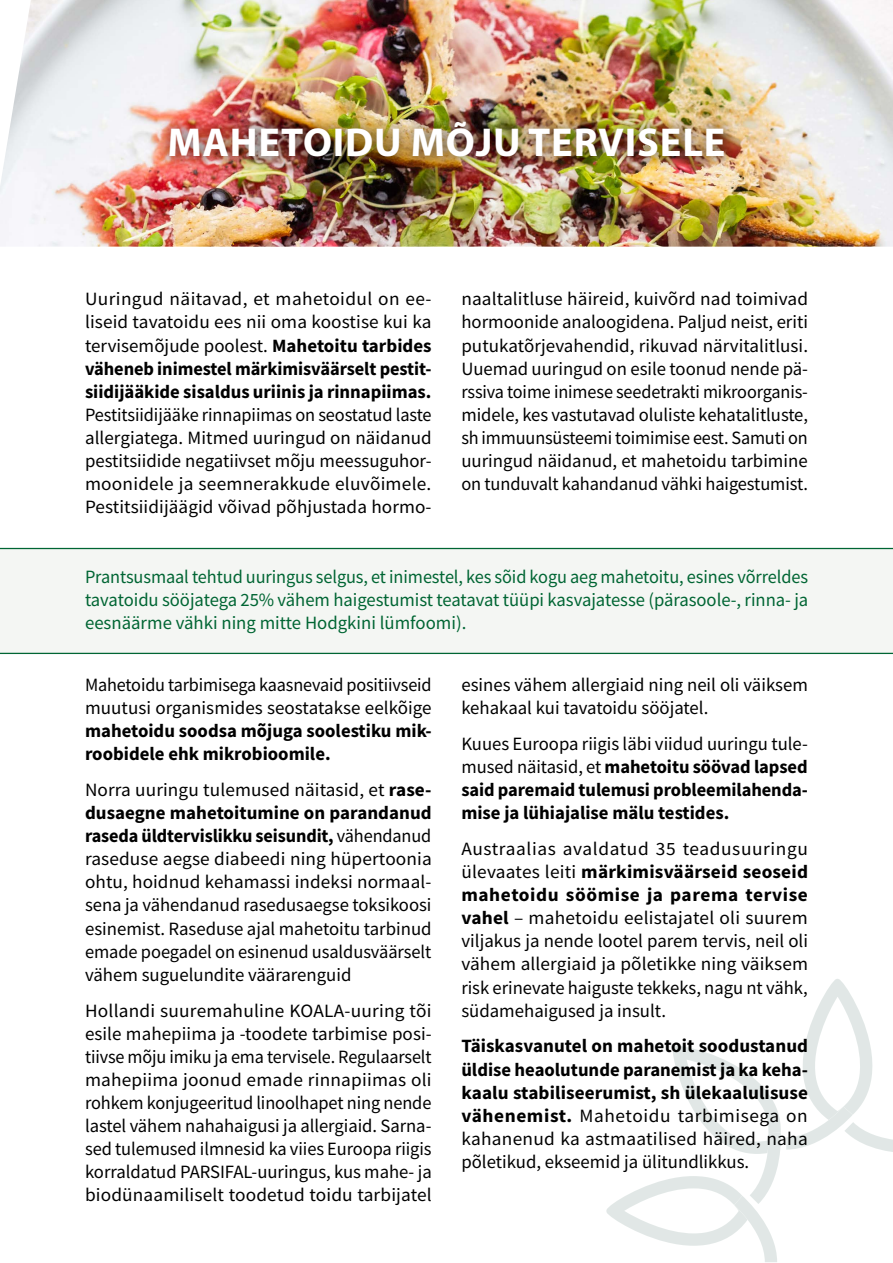
<style>
.page{position:relative;width:893px;height:1263px;background:#fff}
.page>*{position:absolute;margin:0;border:0;box-sizing:border-box;transform-origin:0 0}
.t1{font:700 40.5px "Myriad Pro";letter-spacing:.02em;color:#fff}
.t2{font:18.75px/23.1px "Source Sans Pro";color:#000;text-align:justify}
.t3{font:700 18.75px/23.1px "Source Sans Pro";color:#000;text-align:justify}
.t4{font:18.75px/23.1px "Source Sans Pro";color:#006533;text-align:justify}
.s1{font-weight:400}
.s2{font-weight:700}
</style>
<div class="page">
<svg style="left:606px;top:979px;width:287px;height:283px"></svg>
<div style="left:0;top:548px;width:893px;height:105px;background:#f4f6f3"></div>
<hr style="left:0;top:548px;width:893px;height:1px;background:#006533">
<hr style="left:0;top:653px;width:893px;height:1px;background:#006533">
<img style="left:0;top:0;width:893px;height:247px">
<div style="left:156px;top:109px;width:581px;height:61px;background:#000;opacity:.35"></div>
<h1 class="t1" style="left:168px;top:116px;width:559px">MAHETOIDU MÕJU TERVISELE</h1>
<p class="t3" style="left:85px;top:287px;width:348px"><span class="s1">Uuringud näitavad, et mahetoidul on ee&shy;liseid tavatoidu ees nii oma koostise kui ka tervisemõjude poolest.</span> Mahetoitu tarbides väheneb inimestel märkimisväärselt pestit&shy;siidijääkide sisaldus uriinis ja rinnapiimas.</p>
<p class="t2" style="left:85px;top:403px;width:348px">Pestitsiidijääke rinnapiimas on seostatud laste allergiatega. Mitmed uuringud on näidanud pestitsiidide negatiivset mõju meessuguhor&shy;moonidele ja seemnerakkude eluvõimele.<br>Pestitsiidijäägid võivad põhjustada hormo-</p>
<p class="t2" style="left:461px;top:287px;width:348px">naaltalitluse häireid, kuivõrd nad toimivad hormoonide analoogidena. Paljud neist, eriti putukatõrjevahendid, rikuvad närvitalitlusi.<br>Uuemad uuringud on esile toonud nende pä&shy;rssiva toime inimese seedetrakti mikroorganis&shy;midele, kes vastutavad oluliste kehatalitluste, sh immuunsüsteemi toimimise eest. Samuti on uuringud näidanud, et mahetoidu tarbimine on tunduvalt kahandanud vähki haigestumist.</p>
<p class="t4" style="left:85px;top:565px;width:725px">Prantsusmaal tehtud uuringus selgus, et inimestel, kes sõid kogu aeg mahetoitu, esines võrreldes tavatoidu sööjatega 25% vähem haigestumist teatavat tüüpi kasvajatesse (pärasoole-, rinna- ja eesnäärme vähki ning mitte Hodgkini lümfoomi).</p>
<p class="t2" style="left:85px;top:673px;width:348px">Mahetoidu tarbimisega kaasnevaid positiivseid muutusi organismides seostatakse eelkõige</p>
<p class="t3" style="left:85px;top:719px;width:348px">mahetoidu soodsa mõjuga soolestiku mik&shy;roobidele ehk mikrobioomile.</p>
<p class="t2" style="left:85px;top:778px;width:348px">Norra uuringu tulemused näitasid, et <span class="s2">rase&shy;dusaegne mahetoitumine on parandanud raseda üldtervislikku seisundit,</span> vähendanud raseduse aegse diabeedi ning hüpertoonia ohtu, hoidnud kehamassi indeksi normaal&shy;sena ja vähendanud rasedusaegse toksikoosi esinemist. Raseduse ajal mahetoitu tarbinud emade poegadel on esinenud usaldusväärselt vähem suguelundite väärarenguid</p>
<p class="t2" style="left:85px;top:999px;width:348px">Hollandi suuremahuline KOALA-uuring tõi esile mahepiima ja -toodete tarbimise posi&shy;tiivse mõju imiku ja ema tervisele. Regulaarselt mahepiima joonud emade rinnapiimas oli rohkem konjugeeritud linoolhapet ning nende lastel vähem nahahaigusi ja allergiaid. Sarna&shy;sed tulemused ilmnesid ka viies Euroopa riigis korraldatud PARSIFAL-uuringus, kus mahe- ja biodünaamiliselt toodetud toidu tarbijatel</p>
<p class="t2" style="left:461px;top:673px;width:348px">esines vähem allergiaid ning neil oli väiksem kehakaal kui tavatoidu sööjatel.</p>
<p class="t3" style="left:461px;top:732px;width:348px"><span class="s1">Kuues Euroopa riigis läbi viidud uuringu tule&shy;mused näitasid, et</span> mahetoitu söövad lapsed said paremaid tulemusi probleemilahenda&shy;mise ja lühiajalise mälu testides.</p>
<p class="t2" style="left:461px;top:837px;width:348px">Austraalias avaldatud 35 teadusuuringu ülevaates leiti <span class="s2">märkimisväärseid seoseid mahetoidu söömise ja parema tervise vahel</span> – mahetoidu eelistajatel oli suurem viljakus ja nende lootel parem tervis, neil oli vähem allergiaid ja põletikke ning väiksem risk erinevate haiguste tekkeks, nagu nt vähk, südamehaigused ja insult.</p>
<p class="t3" style="left:461px;top:1034px;width:348px">Täiskasvanutel on mahetoit soodustanud üldise heaolutunde paranemist ja ka keha&shy;kaalu stabiliseerumist, sh ülekaalulisuse vähenemist. <span class="s1">Mahetoidu tarbimisega on kahanenud ka astmaatilised häired, naha põletikud, ekseemid ja ülitundlikkus.</span></p>
</div>
